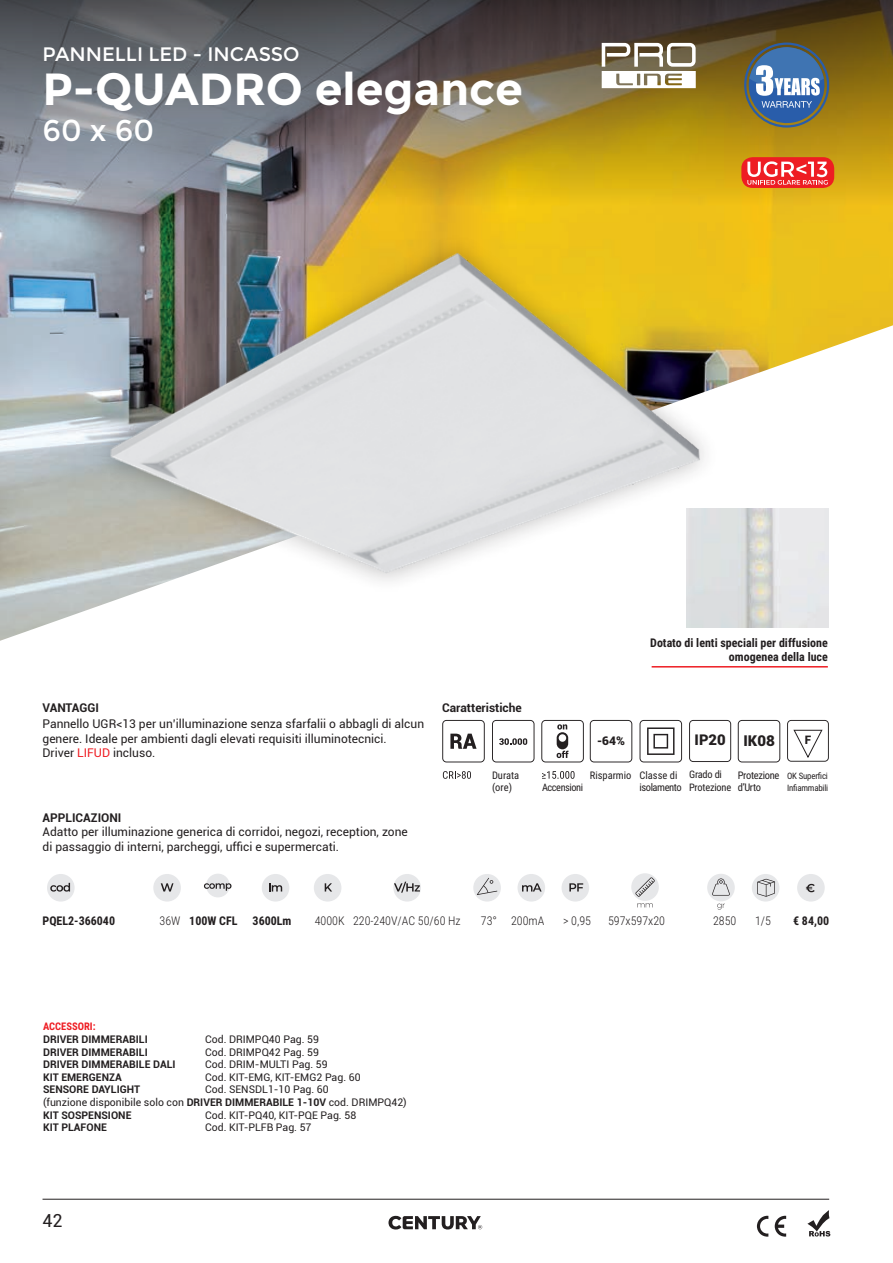
<style>
.page{position:relative;width:893px;height:1263px;background:#fff}
.page>*{position:absolute;margin:0;border:0;box-sizing:border-box;transform-origin:0 0}
.t1{font:700 45px "Montserrat";color:#fff}
.t2{font:30px "Montserrat";color:#fff}
.t3{font:19.5px "Montserrat";color:#fff}
.t4{font:18px "Roboto";color:#231f20}
.t5{font:900 14.85px "Roboto";color:#231f20}
.t6{font:12px/14.4px "Roboto";color:#231f20}
.t7{font:700 12px/14.4px "Roboto Condensed";color:#231f20;text-align:right}
.t8{font:300 12px "Roboto Condensed";color:#231f20}
.t9{font:700 12px "Roboto";color:#231f20}
.t10{font:900 12px "Roboto";color:#231f20}
.t11{font:900 11.85px "Roboto";color:#231f20}
.t12{font:10.5px/12.6px "Roboto";color:#231f20}
.t13{font:700 10.5px "Roboto";color:#231f20}
.t14{font:10.5px/12.6px "Roboto Condensed";letter-spacing:-.01em;color:#231f20}
.t15{font:10.5px/12.6px "Roboto Condensed";letter-spacing:-.04em;color:#231f20}
.t16{font:10.5px/12.6px "Roboto Condensed";letter-spacing:-.03em;color:#231f20}
.t17{font:700 10.5px "Roboto Condensed";color:#ee1d23}
.t18{font:10.35px/12.5px "Roboto Condensed";letter-spacing:-.02em;color:#231f20}
.t19{font:10.35px "Roboto Condensed";letter-spacing:-.04em;color:#231f20}
.t20{font:8.85px/12.3px "Roboto Condensed";letter-spacing:-.02em;color:#231f20}
.s1{color:#ee1d23}
.s2{font-size:15px}
.s3{font-weight:300}
.s4{font-weight:700}
</style>
<div class="page">
<hr style="left:43px;top:1199px;width:786px;height:1px;background:#231f20">
<svg style="left:388px;top:1216px;width:94px;height:13px"></svg>
<img style="left:0;top:249px;width:893px;height:392px">
<svg style="left:757px;top:1216px;width:11px;height:20px"></svg>
<svg style="left:775px;top:1216px;width:11px;height:20px"></svg>
<svg style="left:807px;top:1210px;width:23px;height:26px"></svg>
<svg style="left:0;top:0;width:893px;height:249px;background:#8a7c4f"></svg>
<div style="left:47px;top:874px;width:28px;height:27px;background:#e6e7e9;border-radius:50%"></div>
<svg style="left:50px;top:883px;width:20px;height:8px"></svg>
<div style="left:153px;top:874px;width:28px;height:27px;background:#e6e7e9;border-radius:50%"></div>
<svg style="left:161px;top:883px;width:12px;height:8px"></svg>
<div style="left:206px;top:874px;width:24px;height:23px;background:#e6e7e9;border-radius:50%"></div>
<svg style="left:204px;top:883px;width:27px;height:8px"></svg>
<div style="left:262px;top:874px;width:27px;height:27px;background:#e6e7e9;border-radius:50%"></div>
<svg style="left:269px;top:883px;width:13px;height:8px"></svg>
<div style="left:314px;top:874px;width:27px;height:27px;background:#e6e7e9;border-radius:50%"></div>
<svg style="left:325px;top:883px;width:7px;height:8px"></svg>
<div style="left:393px;top:874px;width:28px;height:27px;background:#e6e7e9;border-radius:50%"></div>
<svg style="left:394px;top:882px;width:26px;height:11px"></svg>
<div style="left:473px;top:874px;width:28px;height:27px;background:#e6e7e9;border-radius:50%"></div>
<svg style="left:477px;top:878px;width:20px;height:17px"></svg>
<div style="left:517px;top:874px;width:28px;height:27px;background:#e6e7e9;border-radius:50%"></div>
<svg style="left:522px;top:883px;width:20px;height:8px"></svg>
<div style="left:561px;top:874px;width:28px;height:27px;background:#e6e7e9;border-radius:50%"></div>
<svg style="left:569px;top:883px;width:14px;height:8px"></svg>
<svg style="left:637px;top:903px;width:16px;height:4px"></svg>
<div style="left:631px;top:873px;width:28px;height:28px;background:#e6e7e9;border-radius:50%"></div>
<svg style="left:635px;top:877px;width:20px;height:20px"></svg>
<div style="left:707px;top:874px;width:28px;height:27px;background:#e6e7e9;border-radius:50%"></div>
<svg style="left:717px;top:904px;width:8px;height:5px"></svg>
<svg style="left:712px;top:878px;width:18px;height:18px"></svg>
<div style="left:752px;top:874px;width:27px;height:27px;background:#e6e7e9;border-radius:50%"></div>
<svg style="left:757px;top:879px;width:18px;height:18px"></svg>
<div style="left:797px;top:874px;width:28px;height:27px;background:#e6e7e9;border-radius:50%"></div>
<svg style="left:806px;top:884px;width:9px;height:8px"></svg>
<svg style="left:787px;top:720px;width:42px;height:42px"></svg>
<svg style="left:738px;top:720px;width:42px;height:42px"></svg>
<svg style="left:689px;top:720px;width:42px;height:42px"></svg>
<svg style="left:639px;top:720px;width:43px;height:42px"></svg>
<svg style="left:590px;top:720px;width:42px;height:42px"></svg>
<svg style="left:542px;top:771px;width:33px;height:8px"></svg>
<svg style="left:541px;top:720px;width:43px;height:42px"></svg>
<svg style="left:492px;top:720px;width:42px;height:42px"></svg>
<svg style="left:443px;top:771px;width:28px;height:8px"></svg>
<svg style="left:442px;top:720px;width:43px;height:42px"></svg>
<img style="left:81px;top:222px;width:662px;height:405px">
<svg style="left:744px;top:43px;width:85px;height:85px;background:#697d8b"></svg>
<div style="left:741px;top:157px;width:93px;height:31px;background:#ee1d23;border-radius:11px"></div>
<svg style="left:747px;top:161px;width:81px;height:24px"></svg>
<svg style="left:602px;top:43px;width:94px;height:45px"></svg>
<hr style="left:652px;top:666px;width:176px;height:1px;background:#ee1d23">
<img style="left:686px;top:508px;width:142px;height:119px">
<h3 class="t3" style="left:43px;top:43px;width:259px">PANNELLI LED - INCASSO</h3>
<h1 class="t1" style="left:43px;top:62px;width:482px">P-QUADRO elegance</h1>
<h2 class="t2" style="left:43px;top:112px;width:113px">60 x 60</h2>
<p class="t9" style="left:43px;top:701px;width:58px">VANTAGGI</p>
<p class="t9" style="left:442px;top:701px;width:81px">Caratteristiche</p>
<p class="t6" style="left:43px;top:717px;width:383px">Pannello UGR&lt;13 per un’illuminazione senza sfarfalii o abbagli di alcun genere. Ideale per ambienti dagli elevati requisiti illuminotecnici.<br>Driver <span class="s1">LIFUD</span> incluso.</p>
<p class="t9" style="left:43px;top:811px;width:80px">APPLICAZIONI</p>
<p class="t6" style="left:43px;top:825px;width:367px">Adatto per illuminazione generica di corridoi, negozi, reception, zone di passaggio di interni, parcheggi, uffici e supermercati.</p>
<p class="t14" style="left:492px;top:768px;width:29px">Durata (ore)</p>
<p class="t7" style="left:650px;top:635px;width:179px">Dotato di lenti speciali per diffusione omogenea della luce</p>
<p class="t19" style="left:542px;top:780px;width:43px">Accensioni</p>
<p class="t10" style="left:597px;top:732px;width:29px">-64%</p>
<p class="t14" style="left:590px;top:768px;width:43px">Risparmio</p>
<p class="t15" style="left:639px;top:768px;width:44px">Classe di isolamento</p>
<p class="t5" style="left:695px;top:729px;width:82px">IP20 <span class="s2">IK08</span></p>
<p class="t18" style="left:689px;top:768px;width:44px">Grado di<br>Protezione</p>
<p class="t16" style="left:738px;top:768px;width:43px">Protezione d’Urto</p>
<p class="t11" style="left:805px;top:732px;width:8px">F</p>
<p class="t20" style="left:787px;top:769px;width:43px">OK Superfici<br>Infiammabili</p>
<p class="t7" style="left:43px;top:913px;width:74px">PQEL2-366040</p>
<p class="t7" style="left:160px;top:913px;width:80px"><span class="s3">36W</span> 100W CFL</p>
<p class="t7" style="left:253px;top:913px;width:40px">3600Lm</p>
<p class="t8" style="left:315px;top:913px;width:148px">4000K 220-240V/AC 50/60 Hz</p>
<p class="t8" style="left:481px;top:913px;width:65px">73° 200mA</p>
<p class="t8" style="left:563px;top:913px;width:29px">&gt; 0,95</p>
<p class="t8" style="left:608px;top:913px;width:58px">597x597x20</p>
<p class="t8" style="left:713px;top:913px;width:25px">2850</p>
<p class="t8" style="left:755px;top:913px;width:17px">1/5</p>
<p class="t7" style="left:793px;top:913px;width:38px">€ 84,00</p>
<p class="t17" style="left:43px;top:1021px;width:54px">ACCESSORI:</p>
<p class="t13" style="left:43px;top:1033px;width:106px">DRIVER DIMMERABILI</p>
<p class="t12" style="left:205px;top:1033px;width:115px">Cod. DRIMPQ40 Pag. 59</p>
<p class="t13" style="left:43px;top:1046px;width:106px">DRIVER DIMMERABILI</p>
<p class="t12" style="left:205px;top:1046px;width:115px">Cod. DRIMPQ42 Pag. 59</p>
<p class="t13" style="left:43px;top:1058px;width:134px">DRIVER DIMMERABILE DALI</p>
<p class="t12" style="left:205px;top:1058px;width:124px">Cod. DRIM-MULTI Pag. 59</p>
<p class="t13" style="left:43px;top:1071px;width:80px">KIT EMERGENZA</p>
<p class="t12" style="left:205px;top:1071px;width:157px">Cod. KIT-EMG, KIT-EMG2 Pag. 60</p>
<p class="t13" style="left:43px;top:1084px;width:99px">SENSORE DAYLIGHT</p>
<p class="t12" style="left:43px;top:1083px;width:365px;text-indent:162px">Cod. SENSDL1-10 Pag. 60<br>(funzione disponibile solo con <span class="s4">DRIVER DIMMERABILE 1-10V</span> cod. DRIMPQ42)<br><span class="s4">KIT SOSPENSIONE</span></p>
<p class="t12" style="left:205px;top:1109px;width:153px">Cod. KIT-PQ40, KIT-PQE Pag. 58</p>
<p class="t13" style="left:43px;top:1121px;width:65px">KIT PLAFONE</p>
<p class="t12" style="left:205px;top:1121px;width:108px">Cod. KIT-PLFB Pag. 57</p>
<h3 class="t4" style="left:43px;top:1210px;width:22px">42</h3>
</div>
